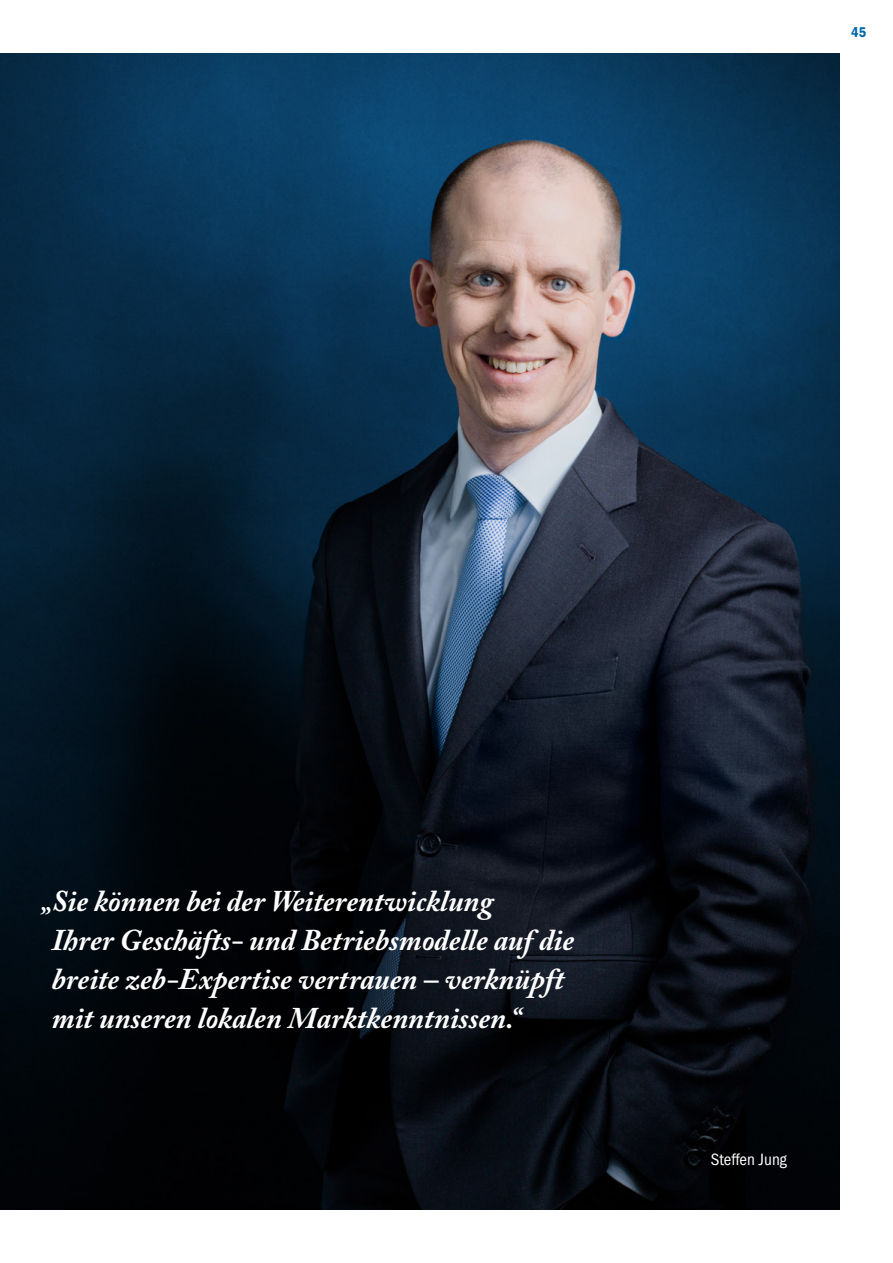
<style>
.page{position:relative;width:893px;height:1263px;background:#fff}
.page>*{position:absolute;margin:0;border:0;box-sizing:border-box;transform-origin:0 0}
.t1{font:italic 700 30px/39px "Adobe Caslon Pro";color:#fff}
.t2{font:16.5px "Franklin Gothic Book Cond ITC";color:#fff}
.t3{font:14.25px "Franklin Gothic Demi Cond ITC";color:#0068a9}
</style>
<div class="page">
<img style="left:0;top:53px;width:840px;height:1157px">
<p class="t3" style="left:851px;top:24px;width:17px">45</p>
<p class="t1" style="left:52px;top:881px;width:524px;text-indent:-10px">„Sie können bei der Weiterentwicklung<br>Ihrer Geschäfts- und Betriebsmodelle auf die breite zeb-Expertise vertrauen – verknüpft mit unseren lokalen Marktkenntnissen.“</p>
<p class="t2" style="left:711px;top:1149px;width:78px">Steffen Jung</p>
</div>
